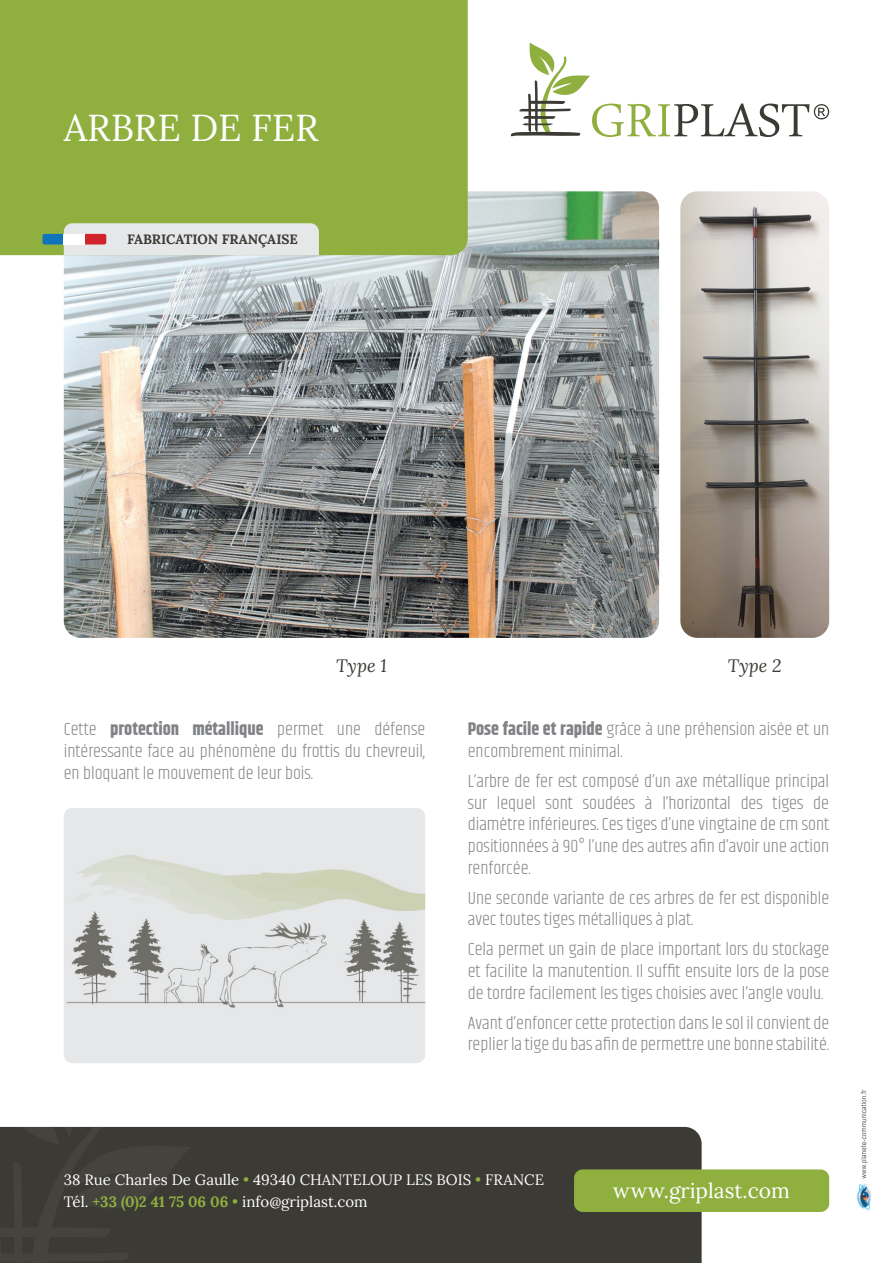
<style>
.page{position:relative;width:893px;height:1263px;background:#fff}
.page>*{position:absolute;margin:0;border:0;box-sizing:border-box;transform-origin:0 0}
.t1{font:37.5px "Lora";color:#fff}
.t2{font:21px "Lora";color:#fff}
.t3{font:300 18px/21.6px "Khand";color:#808285}
.t4{font:italic 18px "Lora";color:#3c3a35}
.t5{font:15px/22.2px "Lora";color:#fff}
.t6{font:700 13.5px "Lora";letter-spacing:-.005em;color:#3c3a35}
.s1{font-weight:700}
.s2{color:#8faf3e}
.s3{font-weight:700;color:#8faf3e}
</style>
<div class="page">
<img style="left:64px;top:191px;width:595px;height:447px">
<img style="left:680px;top:191px;width:149px;height:447px">
<div style="left:64px;top:808px;width:361px;height:255px;background:#e6e7e9;border-radius:9px"></div>
<img style="left:66px;top:855px;width:359px;height:153px">
<div style="left:191px;top:1127px;width:511px;height:136px;background:#3c3a35"></div>
<svg style="left:0;top:1127px;width:191px;height:136px;background:#3f3d38"></svg>
<div style="left:574px;top:1169px;width:255px;height:43px;background:#8faf3e;border-radius:9px"></div>
<img style="left:856px;top:1183px;width:15px;height:28px">
<svg style="left:861px;top:1090px;width:7px;height:88px"></svg>
<div style="left:0;top:0;width:468px;height:255px;background:#8faf3e"></div>
<svg style="left:510px;top:43px;width:319px;height:94px"></svg>
<svg style="left:43px;top:223px;width:276px;height:32px;background:#dbdcd8"></svg>
<h1 class="t1" style="left:64px;top:99px;width:256px">ARBRE DE FER</h1>
<p class="t6" style="left:127px;top:228px;width:172px">FABRICATION FRANÇAISE</p>
<p class="t4" style="left:336px;top:653px;width:52px">Type 1</p>
<p class="t4" style="left:728px;top:653px;width:55px">Type 2</p>
<p class="t3" style="left:64px;top:720px;width:363px;text-align:justify">Cette <span class="s1">protection métallique</span> permet une défense intéressante face au phénomène du frottis du chevreuil, en bloquant le mouvement de leur bois.</p>
<p class="t3" style="left:468px;top:720px;width:363px"><span class="s1">Pose facile et rapide</span> grâce à une préhension aisée et un encombrement minimal.</p>
<p class="t3" style="left:468px;top:771px;width:363px;text-align:justify">L’arbre de fer est composé d’un axe métallique principal sur lequel sont soudées à l’horizontal des tiges de diamètre inférieures. Ces tiges d’une vingtaine de cm sont positionnées à 90° l’une des autres afin d’avoir une action renforcée.</p>
<p class="t3" style="left:468px;top:888px;width:363px">Une seconde variante de ces arbres de fer est disponible avec toutes tiges métalliques à plat.</p>
<p class="t3" style="left:468px;top:939px;width:363px;text-align:justify">Cela permet un gain de place important lors du stockage et facilite la manutention. Il suffit ensuite lors de la pose de tordre facilement les tiges choisies avec l’angle voulu.</p>
<p class="t3" style="left:468px;top:1013px;width:363px">Avant d’enfoncer cette protection dans le sol il convient de replier la tige du bas afin de permettre une bonne stabilité.</p>
<p class="t5" style="left:64px;top:1167px;width:482px">38 Rue Charles De Gaulle <span class="s2">•</span> 49340 CHANTELOUP LES BOIS <span class="s2">•</span> FRANCE<br>Tél. <span class="s3">+33 (0)2 41 75 06 06</span> <span class="s2">•</span> info@griplast.com</p>
<p class="t2" style="left:613px;top:1175px;width:178px">www.griplast.com</p>
</div>
